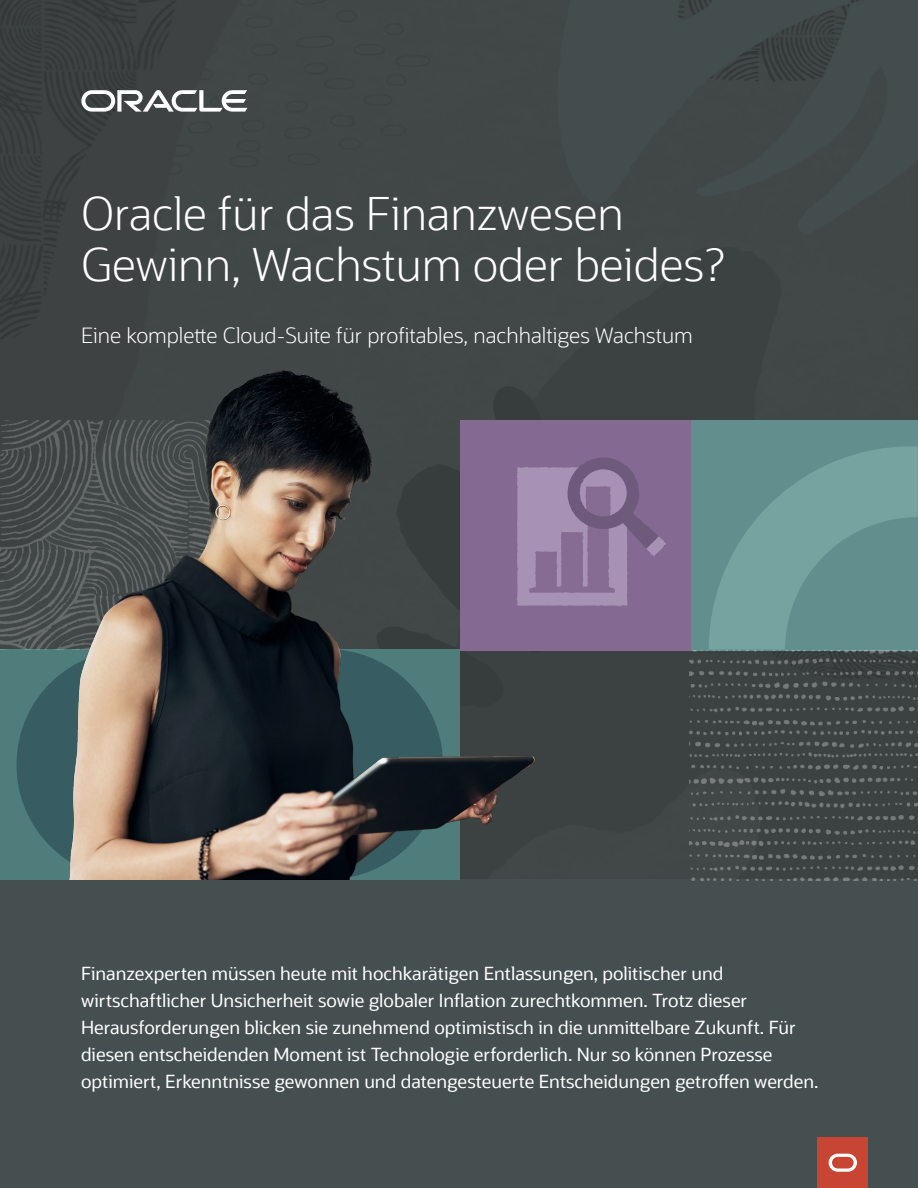
<style>
.page{position:relative;width:918px;height:1188px;background:#fff}
.page>*{position:absolute;margin:0;border:0;box-sizing:border-box;transform-origin:0 0}
.A___Title_Cover{font:300 45px/51px "Oracle Sans";color:#fff}
.A___Headline{font:300 21px "Oracle Sans";color:#fff}
.A__Body_Text{font:18px/27px "Oracle Sans";color:#fff}
</style>
<div class="page">
<div style="left:0;top:0;width:918px;height:420px;background:#414746"></div>
<svg style="left:81px;top:90px;width:166px;height:22px"></svg>
<div style="left:0;top:880px;width:918px;height:308px;background:#464f4f"></div>
<div style="left:691px;top:420px;width:227px;height:230px;background:#628f8d"></div>
<img style="left:753px;top:650px;width:165px;height:230px">
<svg style="left:753px;top:446px;width:165px;height:203px"></svg>
<img style="left:0;top:358px;width:753px;height:522px">
<div style="left:818px;top:1137px;width:50px;height:51px;background:#c84534"></div>
<svg style="left:829px;top:1154px;width:28px;height:18px"></svg>
<p class="A___Title_Cover" style="left:81px;top:189px;width:645px">Oracle für das Finanzwesen<br>Gewinn, Wachstum oder beides?</p>
<p class="A___Headline" style="left:81px;top:323px;width:613px">Eine komplette Cloud-Suite für profitables, nachhaltiges Wachstum</p>
<p class="A__Body_Text" style="left:81px;top:960px;width:739px">Finanzexperten müssen heute mit hochkarätigen Entlassungen, politischer und wirtschaftlicher Unsicherheit sowie globaler Inflation zurechtkommen. Trotz dieser Herausforderungen blicken sie zunehmend optimistisch in die unmittelbare Zukunft. Für diesen entscheidenden Moment ist Technologie erforderlich. Nur so können Prozesse optimiert, Erkenntnisse gewonnen und datengesteuerte Entscheidungen getroffen werden.</p>
</div>
